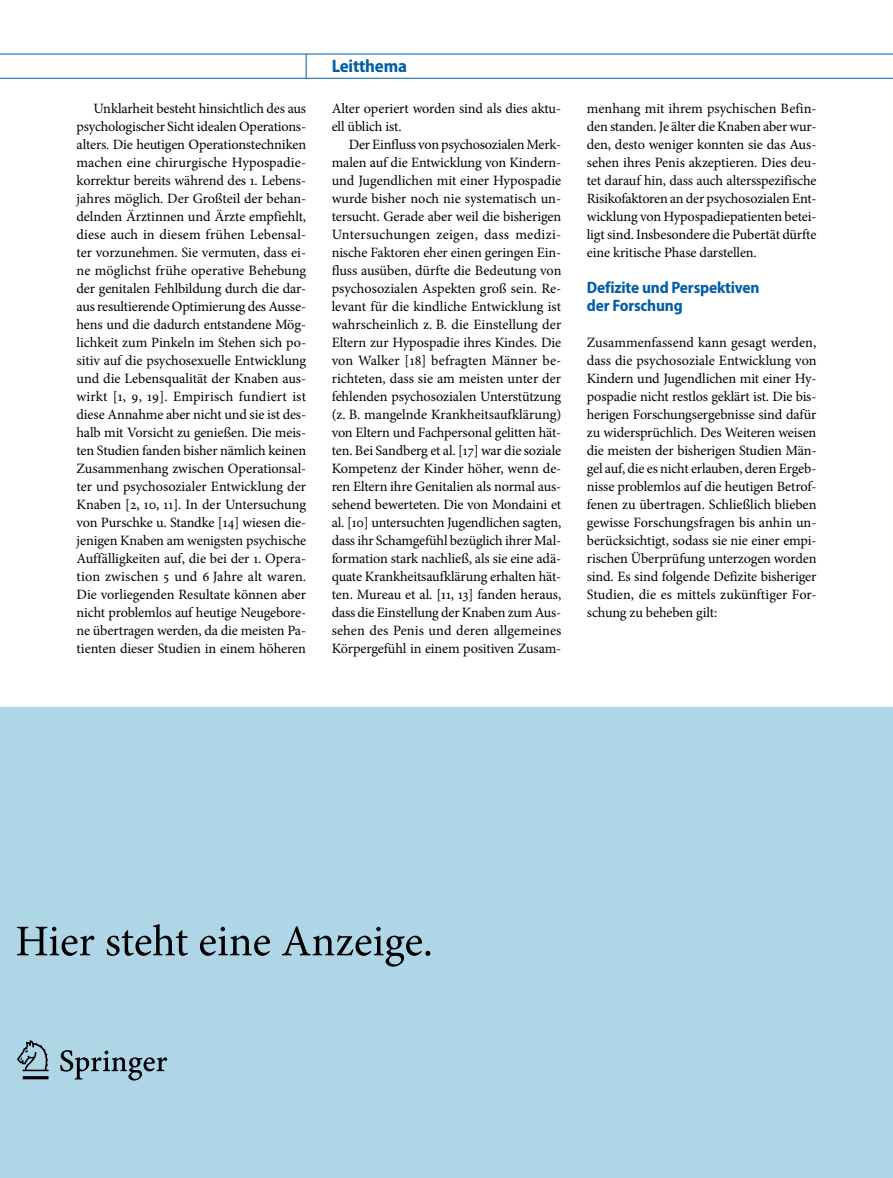
<style>
.page{position:relative;width:893px;height:1178px;background:#fff}
.page>*{position:absolute;margin:0;border:0;box-sizing:border-box;transform-origin:0 0}
.t1{font:700 semi-condensed 18px "Myriad Pro";letter-spacing:-.01em;color:#005da8}
._012_u1{font:700 semi-condensed 16.5px/18px "Myriad Pro";letter-spacing:-.01em;color:#005da8}
._010_fliesstext_mit{font:14.25px/18px "Minion Pro";letter-spacing:-.01em;color:#000;text-align:justify}
._010_fliesstext_ohne{font:14.25px/18px "Minion Pro";color:#000;text-align:justify}
</style>
<div class="page">
<div style="left:0;top:707px;width:893px;height:471px;background:#aed6e7"></div>
<svg style="left:17px;top:924px;width:413px;height:42px"></svg>
<svg style="left:17px;top:1040px;width:150px;height:40px"></svg>
<hr style="left:0;top:54px;width:893px;height:1px;background:#005da8">
<hr style="left:0;top:78px;width:893px;height:1px;background:#005da8">
<svg style="left:306px;top:54px;width:1px;height:25px"></svg>
<p class="t1" style="left:332px;top:56px;width:77px">Leitthema</p>
<p class="_010_fliesstext_mit" style="left:77px;top:100px;width:231px;text-indent:17px">Unklarheit besteht hinsichtlich des aus psychologischer Sicht idealen Operations&shy;alters. Die heutigen Operationstechniken machen eine chirurgische Hypospadie&shy;korrektur bereits während des 1. Lebens&shy;jahres möglich. Der Großteil der behan&shy;delnden Ärztinnen und Ärzte empfiehlt, diese auch in diesem frühen Lebensal&shy;ter vorzunehmen. Sie vermuten, dass ei&shy;ne möglichst frühe operative Behebung der genitalen Fehlbildung durch die dar&shy;aus resultierende Optimierung des Ausse&shy;hens und die dadurch entstandene Mög&shy;lichkeit zum Pinkeln im Stehen sich po&shy;sitiv auf die psychosexuelle Entwicklung und die Lebensqualität der Knaben aus&shy;wirkt [1, 9, 19]. Empirisch fundiert ist diese Annahme aber nicht und sie ist des&shy;halb mit Vorsicht zu genießen. Die meis&shy;ten Studien fanden bisher nämlich keinen Zusammenhang zwischen Operationsal&shy;ter und psychosozialer Entwicklung der Knaben [2, 10, 11]. In der Untersuchung von Purschke u. Standke [14] wiesen die&shy;jenigen Knaben am wenigsten psychische Auffälligkeiten auf, die bei der 1. Opera&shy;tion zwischen 5 und 6 Jahre alt waren.<br>Die vorliegenden Resultate können aber nicht problemlos auf heutige Neugebore&shy;ne übertragen werden, da die meisten Pa&shy;tienten dieser Studien in einem höheren</p>
<p class="_010_fliesstext_mit" style="left:332px;top:100px;width:231px">Alter operiert worden sind als dies aktu&shy;ell üblich ist.</p>
<p class="_010_fliesstext_mit" style="left:332px;top:136px;width:231px;text-indent:17px">Der Einfluss von psychosozialen Merk&shy;malen auf die Entwicklung von Kindern&shy;und Jugendlichen mit einer Hypospadie wurde bisher noch nie systematisch un&shy;tersucht. Gerade aber weil die bisherigen Untersuchungen zeigen, dass medizi&shy;nische Faktoren eher einen geringen Ein&shy;fluss ausüben, dürfte die Bedeutung von psychosozialen Aspekten groß sein. Re&shy;levant für die kindliche Entwicklung ist wahrscheinlich z. B. die Einstellung der Eltern zur Hypospadie ihres Kindes. Die von Walker [18] befragten Männer be&shy;richteten, dass sie am meisten unter der fehlenden psychosozialen Unterstützung (z. B. mangelnde Krankheitsaufklärung) von Eltern und Fachpersonal gelitten hät&shy;ten. Bei Sandberg et al. [17] war die soziale Kompetenz der Kinder höher, wenn de&shy;ren Eltern ihre Genitalien als normal aus&shy;sehend bewerteten. Die von Mondaini et al. [10] untersuchten Jugendlichen sagten, dass ihr Schamgefühl bezüglich ihrer Mal&shy;formation stark nachließ, als sie eine adä&shy;quate Krankheitsaufklärung erhalten hät&shy;ten. Mureau et al. [11, 13] fanden heraus, dass die Einstellung der Knaben zum Aus&shy;sehen des Penis und deren allgemeines Körpergefühl in einem positiven Zusam-</p>
<p class="_010_fliesstext_mit" style="left:587px;top:100px;width:231px">menhang mit ihrem psychischen Befin&shy;den standen. Je älter die Knaben aber wur&shy;den, desto weniger konnten sie das Aus&shy;sehen ihres Penis akzeptieren. Dies deu&shy;tet darauf hin, dass auch altersspezifische Risi-kofaktoren an der psychosozialen Ent&shy;wicklung von Hypospadiepatienten betei&shy;ligt sind. Insbesondere die Pubertät dürfte eine kritische Phase darstellen.</p>
<p class="_012_u1" style="left:587px;top:279px;width:174px">Defizite und Perspektiven der Forschung</p>
<p class="_010_fliesstext_ohne" style="left:587px;top:334px;width:231px">Zusammenfassend kann gesagt werden, dass die psychosoziale Entwicklung von Kindern und Jugendlichen mit einer Hy&shy;pospadie nicht restlos geklärt ist. Die bis&shy;herigen Forschungsergebnisse sind dafür zu widersprüchlich. Des Weiteren weisen die meisten der bisherigen Studien Män&shy;gel auf, die es nicht erlauben, deren Ergeb&shy;nisse problemlos auf die heutigen Betrof&shy;fenen zu übertragen. Schließlich blieben gewisse Forschungsfragen bis anhin un&shy;berücksichtigt, sodass sie nie einer empi&shy;rischen Überprüfung unterzogen worden sind. Es sind folgende Defizite bisheriger Studien, die es mittels zukünftiger For&shy;schung zu beheben gilt:</p>
</div>
